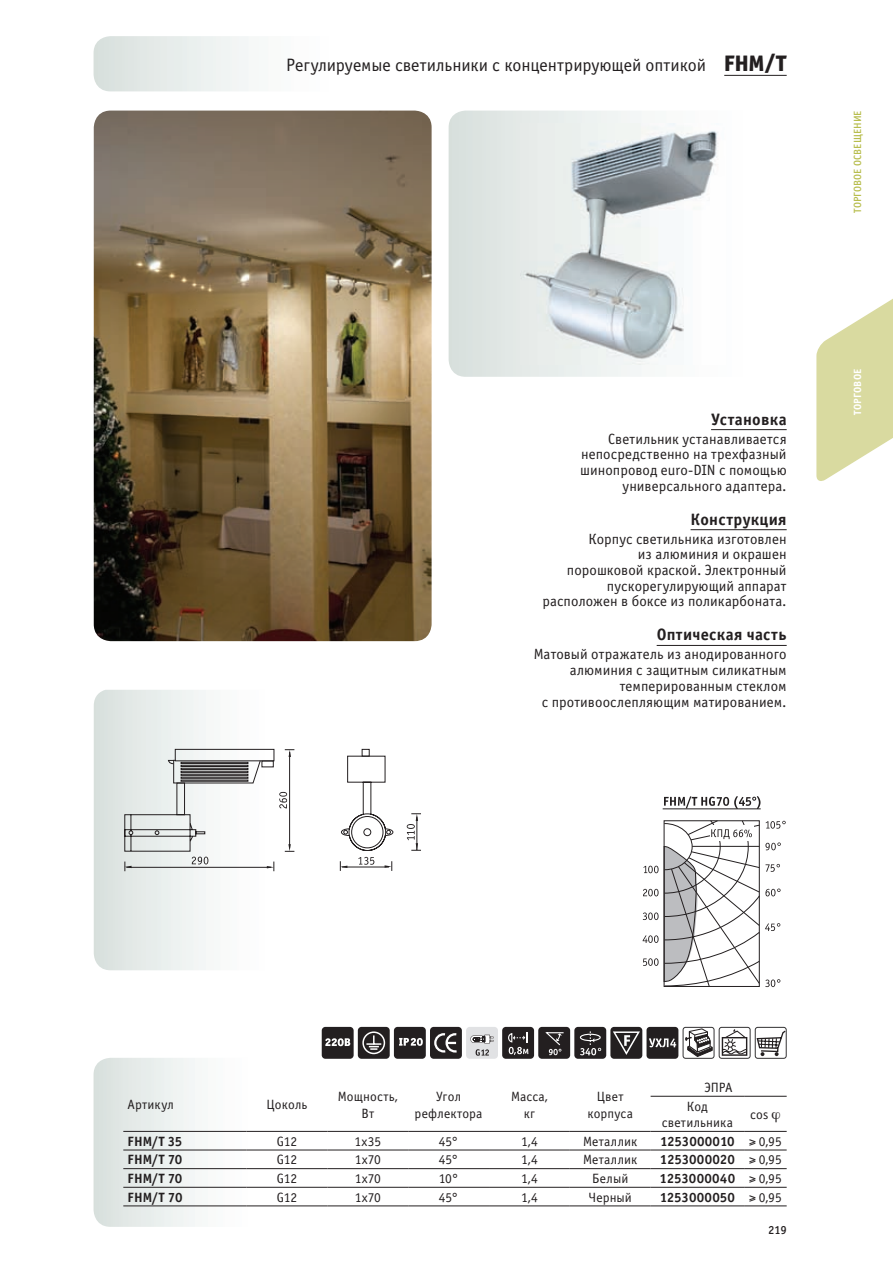
<style>
.page{position:relative;width:893px;height:1263px;background:#fff}
.page>*{position:absolute;margin:0;border:0;box-sizing:border-box;transform-origin:0 0}
.t1{font:18px "Officina Sans Book C";letter-spacing:-.005em;color:#231f20}
.t2{font:16.5px "Officina Sans Bold C";letter-spacing:.02em;color:#231f20}
.t3{font:14.85px/15.8px "Officina Sans Book C";letter-spacing:.005em;color:#231f20;text-align:right}
.t4{font:13.5px/16.5px "Officina Sans Book C";letter-spacing:.01em;color:#231f20;text-align:center}
.t5{font:13.5px "Officina Sans Bold C";color:#231f20}
.t6{font:12px "Officina Sans Medium C";color:#231f20}
.t7{font:10.5px "Officina Sans Medium C";letter-spacing:.01em;color:#b7bd4c}
.t8{font:10.5px "Officina Sans Bold C";letter-spacing:.02em;color:#fff}
.s1{font-family:"Officina Sans Extra Bold C";font-size:22.5px}
.s2{font-family:"Officina Sans Book C"}
</style>
<div class="page">
<svg style="left:94px;top:36px;width:155px;height:55px"></svg>
<svg style="left:449px;top:111px;width:227px;height:266px;background:#e0e6e4"></svg>
<svg style="left:94px;top:1058px;width:168px;height:169px"></svg>
<hr style="left:724px;top:75px;width:63px;height:1px;background:#231f20">
<hr style="left:711px;top:429px;width:76px;height:1px;background:#231f20">
<hr style="left:691px;top:529px;width:96px;height:1px;background:#231f20">
<hr style="left:657px;top:645px;width:130px;height:1px;background:#231f20">
<img style="left:520px;top:124px;width:198px;height:241px">
<img style="left:94px;top:111px;width:338px;height:530px">
<svg style="left:94px;top:690px;width:181px;height:280px"></svg>
<hr style="left:342px;top:867px;width:47px;height:1px;background:#231f20">
<div style="left:362px;top:749px;width:8px;height:7px;border:1px solid #231f20"></div>
<svg style="left:341px;top:755px;width:53px;height:96px"></svg>
<svg style="left:358px;top:857px;width:16px;height:8px"></svg>
<svg style="left:385px;top:861px;width:7px;height:10px"></svg>
<svg style="left:340px;top:861px;width:7px;height:10px"></svg>
<svg style="left:407px;top:813px;width:14px;height:38px"></svg>
<svg style="left:124px;top:748px;width:170px;height:123px"></svg>
<hr style="left:123px;top:1205px;width:124px;height:1px;background:#231f20">
<hr style="left:247px;top:1205px;width:80px;height:1px;background:#231f20">
<hr style="left:327px;top:1205px;width:81px;height:1px;background:#231f20">
<hr style="left:408px;top:1205px;width:81px;height:1px;background:#231f20">
<hr style="left:489px;top:1205px;width:81px;height:1px;background:#231f20">
<hr style="left:570px;top:1205px;width:81px;height:1px;background:#231f20">
<hr style="left:123px;top:1131px;width:124px;height:1px;background:#231f20">
<hr style="left:247px;top:1131px;width:80px;height:1px;background:#231f20">
<hr style="left:327px;top:1131px;width:81px;height:1px;background:#231f20">
<hr style="left:408px;top:1131px;width:81px;height:1px;background:#231f20">
<hr style="left:489px;top:1131px;width:81px;height:1px;background:#231f20">
<hr style="left:570px;top:1131px;width:81px;height:1px;background:#231f20">
<hr style="left:651px;top:1131px;width:93px;height:1px;background:#231f20">
<hr style="left:744px;top:1131px;width:43px;height:1px;background:#231f20">
<hr style="left:123px;top:1149px;width:124px;height:1px;background:#231f20">
<hr style="left:247px;top:1149px;width:80px;height:1px;background:#231f20">
<hr style="left:327px;top:1149px;width:81px;height:1px;background:#231f20">
<hr style="left:408px;top:1149px;width:81px;height:1px;background:#231f20">
<hr style="left:489px;top:1149px;width:81px;height:1px;background:#231f20">
<hr style="left:570px;top:1149px;width:81px;height:1px;background:#231f20">
<hr style="left:651px;top:1149px;width:93px;height:1px;background:#231f20">
<hr style="left:744px;top:1149px;width:43px;height:1px;background:#231f20">
<hr style="left:123px;top:1168px;width:124px;height:1px;background:#231f20">
<hr style="left:247px;top:1168px;width:80px;height:1px;background:#231f20">
<hr style="left:327px;top:1168px;width:81px;height:1px;background:#231f20">
<hr style="left:408px;top:1168px;width:81px;height:1px;background:#231f20">
<hr style="left:489px;top:1168px;width:81px;height:1px;background:#231f20">
<hr style="left:570px;top:1168px;width:81px;height:1px;background:#231f20">
<hr style="left:651px;top:1168px;width:93px;height:1px;background:#231f20">
<hr style="left:744px;top:1168px;width:43px;height:1px;background:#231f20">
<hr style="left:123px;top:1187px;width:124px;height:1px;background:#231f20">
<hr style="left:247px;top:1187px;width:80px;height:1px;background:#231f20">
<hr style="left:327px;top:1187px;width:81px;height:1px;background:#231f20">
<hr style="left:408px;top:1187px;width:81px;height:1px;background:#231f20">
<hr style="left:489px;top:1187px;width:81px;height:1px;background:#231f20">
<hr style="left:570px;top:1187px;width:81px;height:1px;background:#231f20">
<hr style="left:651px;top:1187px;width:93px;height:1px;background:#231f20">
<hr style="left:744px;top:1187px;width:43px;height:1px;background:#231f20">
<hr style="left:651px;top:1205px;width:93px;height:1px;background:#231f20">
<hr style="left:744px;top:1205px;width:43px;height:1px;background:#231f20">
<hr style="left:651px;top:1096px;width:93px;height:1px;background:#231f20">
<hr style="left:744px;top:1096px;width:43px;height:1px;background:#231f20">
<div style="left:322px;top:1027px;width:32px;height:32px;background:#231f20;border-radius:4px"></div>
<svg style="left:325px;top:1038px;width:25px;height:8px"></svg>
<div style="left:358px;top:1027px;width:32px;height:32px;background:#231f20;border-radius:4px"></div>
<svg style="left:362px;top:1031px;width:24px;height:24px"></svg>
<div style="left:394px;top:1027px;width:32px;height:32px;background:#231f20;border-radius:4px"></div>
<svg style="left:399px;top:1038px;width:24px;height:8px"></svg>
<div style="left:430px;top:1027px;width:32px;height:32px;background:#231f20;border-radius:4px"></div>
<svg style="left:434px;top:1033px;width:23px;height:20px"></svg>
<div style="left:466px;top:1027px;width:32px;height:32px;background:#e1e2e4;border-radius:4px"></div>
<svg style="left:470px;top:1035px;width:24px;height:21px"></svg>
<div style="left:502px;top:1027px;width:32px;height:32px;background:#231f20;border-radius:4px"></div>
<svg style="left:508px;top:1032px;width:20px;height:23px"></svg>
<div style="left:538px;top:1027px;width:32px;height:32px;background:#231f20;border-radius:4px"></div>
<svg style="left:545px;top:1032px;width:19px;height:23px"></svg>
<div style="left:574px;top:1027px;width:32px;height:32px;background:#231f20;border-radius:4px"></div>
<svg style="left:580px;top:1031px;width:21px;height:24px"></svg>
<div style="left:610px;top:1027px;width:32px;height:32px;background:#231f20;border-radius:4px"></div>
<svg style="left:613px;top:1031px;width:27px;height:24px"></svg>
<div style="left:646px;top:1027px;width:32px;height:32px;background:#231f20;border-radius:3px"></div>
<svg style="left:649px;top:1038px;width:27px;height:9px"></svg>
<div style="left:683px;top:1027px;width:31px;height:32px;border:1px solid #333233;border-radius:3px"></div>
<svg style="left:685px;top:1028px;width:28px;height:29px"></svg>
<div style="left:719px;top:1027px;width:32px;height:32px;border:1px solid #333233;border-radius:3px"></div>
<svg style="left:722px;top:1029px;width:25px;height:27px"></svg>
<div style="left:755px;top:1027px;width:32px;height:32px;border:1px solid #333233;border-radius:3px"></div>
<svg style="left:756px;top:1029px;width:31px;height:27px"></svg>
<hr style="left:663px;top:809px;width:98px;height:1px;background:#231f20">
<svg style="left:664px;top:796px;width:96px;height:13px"></svg>
<svg style="left:643px;top:820px;width:143px;height:167px"></svg>
<svg style="left:816px;top:299px;width:77px;height:182px"></svg>
<p class="t1" style="left:286px;top:55px;width:502px">Регулируемые светильники с концентрирующей оптикой <span class="s1">FHM/T</span></p>
<p class="t2" style="left:711px;top:410px;width:77px">Установка</p>
<p class="t3" style="left:580px;top:431px;width:208px">Светильник устанавливается непосредственно на трехфазный шинопровод euro-DiN с помощью универсального адаптера.</p>
<p class="t2" style="left:691px;top:510px;width:98px">Конструкция</p>
<p class="t3" style="left:543px;top:531px;width:246px">Корпус светильника изготовлен<br>из алюминия и окрашен<br>порошковой краской. Электронный пускорегулирующий аппарат расположен в боксе из поликарбоната.</p>
<p class="t2" style="left:657px;top:625px;width:131px">Оптическая часть</p>
<p class="t3" style="left:534px;top:647px;width:254px">Матовый отражатель из анодированного алюминия с защитным силикатным темперированным стеклом<br>с противоослепляющим матированием.</p>
<p class="t7" style="left:852px;top:213px;width:104px;rotate:-90deg">торговое освещение</p>
<p class="t8" style="left:851px;top:415px;width:48px;rotate:-90deg">ТОРГОВОЕ</p>
<p class="t4" style="left:128px;top:1097px;width:48px">Артикул</p>
<p class="t4" style="left:267px;top:1097px;width:42px">Цоколь</p>
<p class="t4" style="left:338px;top:1088px;width:61px">Мощность,<br>Вт</p>
<p class="t4" style="left:415px;top:1088px;width:69px">Угол рефлектора</p>
<p class="t4" style="left:511px;top:1088px;width:38px">Масса, кг</p>
<p class="t4" style="left:587px;top:1088px;width:47px">Цвет корпуса</p>
<p class="t4" style="left:687px;top:1078px;width:48px;line-height:18.9px;text-align:left;text-indent:18px">ЭПРА<br>Код</p>
<p class="t4" style="left:662px;top:1114px;width:73px">светильника</p>
<p class="t4" style="left:750px;top:1106px;width:20px">cos</p>
<p class="t5" style="left:128px;top:1133px;width:56px">FHM/T 35</p>
<p class="t4" style="left:277px;top:1133px;width:22px">G12</p>
<p class="t4" style="left:354px;top:1133px;width:28px">1х35</p>
<p class="t4" style="left:439px;top:1133px;width:21px">45°</p>
<p class="t4" style="left:521px;top:1133px;width:18px">1,4</p>
<p class="t4" style="left:583px;top:1133px;width:56px">Металлик</p>
<p class="t5" style="left:660px;top:1133px;width:123px">1253000010 <span class="s2">≥ 0,95</span></p>
<p class="t5" style="left:128px;top:1152px;width:56px">FHM/T 70</p>
<p class="t4" style="left:277px;top:1152px;width:22px">G12</p>
<p class="t4" style="left:355px;top:1152px;width:28px">1х70</p>
<p class="t4" style="left:439px;top:1152px;width:21px">45°</p>
<p class="t4" style="left:521px;top:1152px;width:18px">1,4</p>
<p class="t4" style="left:583px;top:1152px;width:56px">Металлик</p>
<p class="t5" style="left:660px;top:1152px;width:123px">1253000020 <span class="s2">≥ 0,95</span></p>
<p class="t5" style="left:128px;top:1171px;width:56px">FHM/T 70</p>
<p class="t4" style="left:277px;top:1170px;width:22px">G12</p>
<p class="t4" style="left:355px;top:1170px;width:28px">1х70</p>
<p class="t4" style="left:439px;top:1170px;width:21px">10°</p>
<p class="t4" style="left:521px;top:1170px;width:18px">1,4</p>
<p class="t4" style="left:592px;top:1170px;width:38px">Белый</p>
<p class="t5" style="left:660px;top:1171px;width:124px">1253000040 <span class="s2">≥ 0,95</span></p>
<p class="t5" style="left:128px;top:1189px;width:56px">FHM/T 70</p>
<p class="t4" style="left:277px;top:1189px;width:22px">G12</p>
<p class="t4" style="left:355px;top:1189px;width:28px">1х70</p>
<p class="t4" style="left:439px;top:1189px;width:21px">45°</p>
<p class="t4" style="left:521px;top:1189px;width:18px">1,4</p>
<p class="t4" style="left:588px;top:1189px;width:45px">Черный</p>
<p class="t5" style="left:660px;top:1189px;width:124px">1253000050 <span class="s2">≥ 0,95</span></p>
<p class="t6" style="left:768px;top:1223px;width:20px">219</p>
</div>
